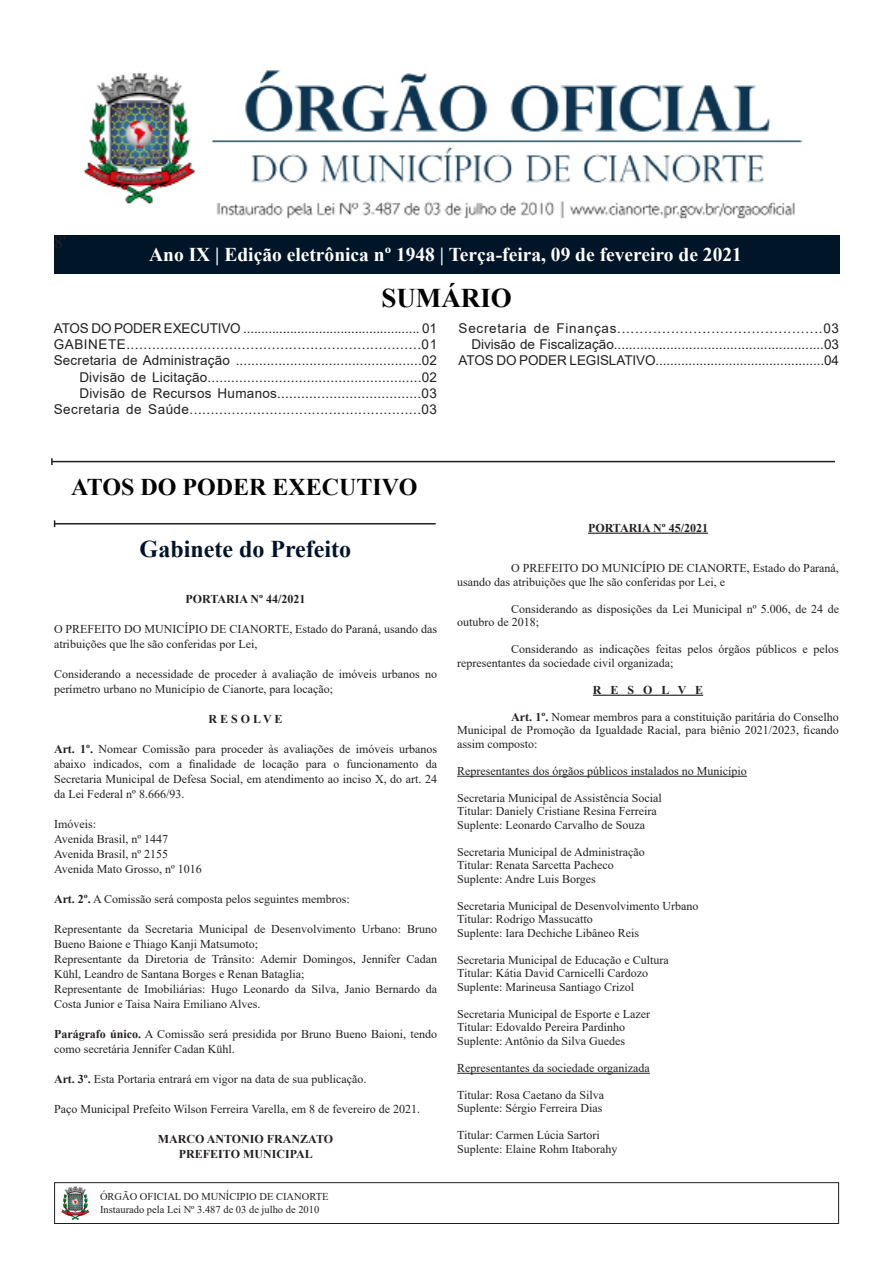
<style>
.page{position:relative;width:893px;height:1263px;background:#fff}
.page>*{position:absolute;margin:0;border:0;box-sizing:border-box;transform-origin:0 0}
.t1{font:700 27px "Times New Roman";color:#000}
.t2{font:700 24px "Times New Roman";color:#000300}
.t3{font:700 24px "Times New Roman";color:#00132b}
.t4{font:700 19.5px "Times New Roman";color:#fff}
.t5{font:18px "Times New Roman";color:#231f20}
.t6{font:13.5px "Arial";letter-spacing:.015em;color:#231f20}
.t7{font:13.5px "Arial";letter-spacing:.04em;color:#231f20}
.t8{font:13.5px "Arial";letter-spacing:.035em;color:#231f20}
.t9{font:13.5px "Arial";letter-spacing:-.01em;color:#231f20}
.t10{font:13.5px "Arial";letter-spacing:-.005em;color:#231f20}
.t11{font:13.5px "Arial";letter-spacing:.055em;color:#231f20}
.t12{font:12px/15px "Times New Roman";color:#231f20}
.t13{font:700 12px "Times New Roman";color:#231f20}
.t14{font:10.5px/12.6px "Times New Roman";color:#231f20}
.s1{font-weight:700}
</style>
<div class="page">
<div style="left:54px;top:1182px;width:785px;height:42px;border:1px solid #231f20"></div>
<img style="left:61px;top:1186px;width:29px;height:34px">
<img style="left:83px;top:70px;width:720px;height:149px">
<div style="left:54px;top:236px;width:785px;height:38px;background:#001628"></div>
<hr style="left:52px;top:461px;width:783px;height:1px;background:#231f20">
<svg style="left:51px;top:458px;width:2px;height:7px"></svg>
<hr style="left:55px;top:523px;width:381px;height:1px;background:#231f20">
<hr style="left:588px;top:533px;width:120px;height:1px;background:#231f20">
<hr style="left:593px;top:695px;width:110px;height:1px;background:#231f20">
<hr style="left:457px;top:776px;width:290px;height:1px;background:#231f20">
<hr style="left:457px;top:1073px;width:193px;height:1px;background:#231f20">
<p class="t5" style="left:54px;top:229px;width:14px">8'</p>
<p class="t4" style="left:149px;top:240px;width:594px">Ano IX | Edição eletrônica nº 1948 | Terça-feira, 09 de fevereiro de 2021</p>
<p class="t1" style="left:381px;top:278px;width:132px">SUMÁRIO</p>
<p class="t9" style="left:54px;top:319px;width:385px">ATOS DO PODER EXECUTIVO ................................................. 01</p>
<p class="t7" style="left:54px;top:335px;width:385px">GABINETE.....................................................................01</p>
<p class="t6" style="left:54px;top:351px;width:385px">Secretaria de Administração ................................................02</p>
<p class="t6" style="left:79px;top:368px;width:359px">Divisão de Licitação......................................................02</p>
<p class="t6" style="left:79px;top:384px;width:359px">Divisão de Recursos Humanos....................................03</p>
<p class="t8" style="left:54px;top:400px;width:385px">Secretaria de Saúde.......................................................03</p>
<p class="t11" style="left:459px;top:319px;width:382px">Secretaria de Finanças..............................................03</p>
<p class="t6" style="left:471px;top:335px;width:369px">Divisão de Fiscalização........................................................03</p>
<p class="t10" style="left:459px;top:351px;width:382px">ATOS DO PODER LEGISLATIVO..............................................04</p>
<p class="t2" style="left:71px;top:470px;width:348px">ATOS DO PODER EXECUTIVO</p>
<p class="t3" style="left:140px;top:531px;width:213px">Gabinete do Prefeito</p>
<p class="t13" style="left:185px;top:590px;width:121px">PORTARIA Nº 44/2021</p>
<p class="t12" style="left:54px;top:621px;width:384px">O PREFEITO DO MUNICÍPIO DE CIANORTE, Estado do Paraná, usando das atribuições que lhe são conferidas por Lei,</p>
<p class="t12" style="left:54px;top:666px;width:384px">Considerando a necessidade de proceder à avaliação de imóveis urbanos no perímetro urbano no Município de Cianorte, para locação;</p>
<p class="t13" style="left:208px;top:710px;width:76px">R E S O L V E</p>
<p class="t12" style="left:54px;top:741px;width:384px;text-align:justify"><span class="s1">Art. 1º.</span> Nomear Comissão para proceder às avaliações de imóveis urbanos abaixo indicados, com a finalidade de locação para o funcionamento da Secretaria Municipal de Defesa Social, em atendimento ao inciso X, do art. 24 da Lei Federal nº 8.666/93.</p>
<p class="t12" style="left:54px;top:816px;width:43px">Imóveis:</p>
<p class="t12" style="left:54px;top:831px;width:116px">Avenida Brasil, nº 1447</p>
<p class="t12" style="left:54px;top:846px;width:116px">Avenida Brasil, nº 2155</p>
<p class="t12" style="left:54px;top:861px;width:149px">Avenida Mato Grosso, nº 1016</p>
<p class="t12" style="left:54px;top:891px;width:297px"><span class="s1">Art. 2º.</span> A Comissão será composta pelos seguintes membros:</p>
<p class="t12" style="left:54px;top:921px;width:384px">Representante da Secretaria Municipal de Desenvolvimento Urbano: Bruno<br>Bueno Baione e Thiago Kanji Matsumoto;</p>
<p class="t12" style="left:54px;top:951px;width:384px">Representante da Diretoria de Trânsito: Ademir Domingos, Jennifer Cadan<br>Kühl, Leandro de Santana Borges e Renan Bataglia;</p>
<p class="t12" style="left:54px;top:981px;width:384px">Representante de Imobiliárias: Hugo Leonardo da Silva, Janio Bernardo da<br>Costa Junior e Taisa Naira Emiliano Alves.</p>
<p class="t12" style="left:54px;top:1026px;width:384px"><span class="s1">Parágrafo único.</span> A Comissão será presidida por Bruno Bueno Baioni, tendo como secretária Jennifer Cadan Kühl.</p>
<p class="t12" style="left:54px;top:1071px;width:314px"><span class="s1">Art. 3º.</span> Esta Portaria entrará em vigor na data de sua publicação.</p>
<p class="t12" style="left:54px;top:1101px;width:367px">Paço Municipal Prefeito Wilson Ferreira Varella, em 8 de fevereiro de 2021.</p>
<p class="t13" style="left:158px;top:1130px;width:177px">MARCO ANTONIO FRANZATO</p>
<p class="t13" style="left:179px;top:1145px;width:135px">PREFEITO MUNICIPAL</p>
<p class="t14" style="left:100px;top:1190px;width:230px">ÓRGÃO OFICIAL DO MUNÍCIPIO DE CIANORTE<br>Instaurado pela Lei Nº 3.487 de 03 de julho de 2010</p>
<p class="t13" style="left:588px;top:519px;width:121px">PORTARIA Nº 45/2021</p>
<p class="t12" style="left:457px;top:561px;width:383px;line-height:13.5px;text-indent:54px">O PREFEITO DO MUNICÍPIO DE CIANORTE, Estado do Paraná, usando das atribuições que lhe são conferidas por Lei, e</p>
<p class="t12" style="left:457px;top:602px;width:383px;line-height:13.5px;text-indent:54px">Considerando as disposições da Lei Municipal nº 5.006, de 24 de outubro de 2018;</p>
<p class="t12" style="left:457px;top:642px;width:383px;line-height:13.5px;text-indent:54px">Considerando as indicações feitas pelos órgãos públicos e pelos representantes da sociedade civil organizada;</p>
<p class="t13" style="left:593px;top:681px;width:112px">R E S O L V E</p>
<p class="t12" style="left:457px;top:710px;width:383px;line-height:13.5px;text-align:justify;text-indent:54px"><span class="s1">Art. 1º.</span> Nomear membros para a constituição paritária do Conselho Municipal de Promoção da Igualdade Racial, para biênio 2021/2023, ficando assim composto:</p>
<p class="t12" style="left:457px;top:763px;width:291px">Representantes dos órgãos públicos instalados no Município</p>
<p class="t12" style="left:457px;top:790px;width:206px">Secretaria Municipal de Assistência Social</p>
<p class="t12" style="left:457px;top:803px;width:201px">Titular: Daniely Cristiane Resina Ferreira</p>
<p class="t12" style="left:457px;top:817px;width:189px">Suplente: Leonardo Carvalho de Souza</p>
<p class="t12" style="left:457px;top:844px;width:189px">Secretaria Municipal de Administração</p>
<p class="t12" style="left:457px;top:857px;width:158px">Titular: Renata Sarcetta Pacheco</p>
<p class="t12" style="left:457px;top:871px;width:140px">Suplente: Andre Luis Borges</p>
<p class="t12" style="left:457px;top:898px;width:243px">Secretaria Municipal de Desenvolvimento Urbano</p>
<p class="t12" style="left:457px;top:911px;width:137px">Titular: Rodrigo Massucatto</p>
<p class="t12" style="left:457px;top:925px;width:183px">Suplente: Iara Dechiche Libâneo Reis</p>
<p class="t12" style="left:457px;top:952px;width:213px">Secretaria Municipal de Educação e Cultura</p>
<p class="t12" style="left:457px;top:965px;width:192px">Titular: Kátia David Carnicelli Cardozo</p>
<p class="t12" style="left:457px;top:979px;width:178px">Suplente: Marineusa Santiago Crizol</p>
<p class="t12" style="left:457px;top:1006px;width:194px">Secretaria Municipal de Esporte e Lazer</p>
<p class="t12" style="left:457px;top:1019px;width:169px">Titular: Edovaldo Pereira Pardinho</p>
<p class="t12" style="left:457px;top:1033px;width:169px">Suplente: Antônio da Silva Guedes</p>
<p class="t12" style="left:457px;top:1060px;width:194px">Representantes da sociedade organizada</p>
<p class="t12" style="left:457px;top:1087px;width:148px">Titular: Rosa Caetano da Silva</p>
<p class="t12" style="left:457px;top:1100px;width:147px">Suplente: Sérgio Ferreira Dias</p>
<p class="t12" style="left:457px;top:1127px;width:144px">Titular: Carmen Lúcia Sartori</p>
<p class="t12" style="left:457px;top:1141px;width:162px">Suplente: Elaine Rohm Itaborahy</p>
</div>
